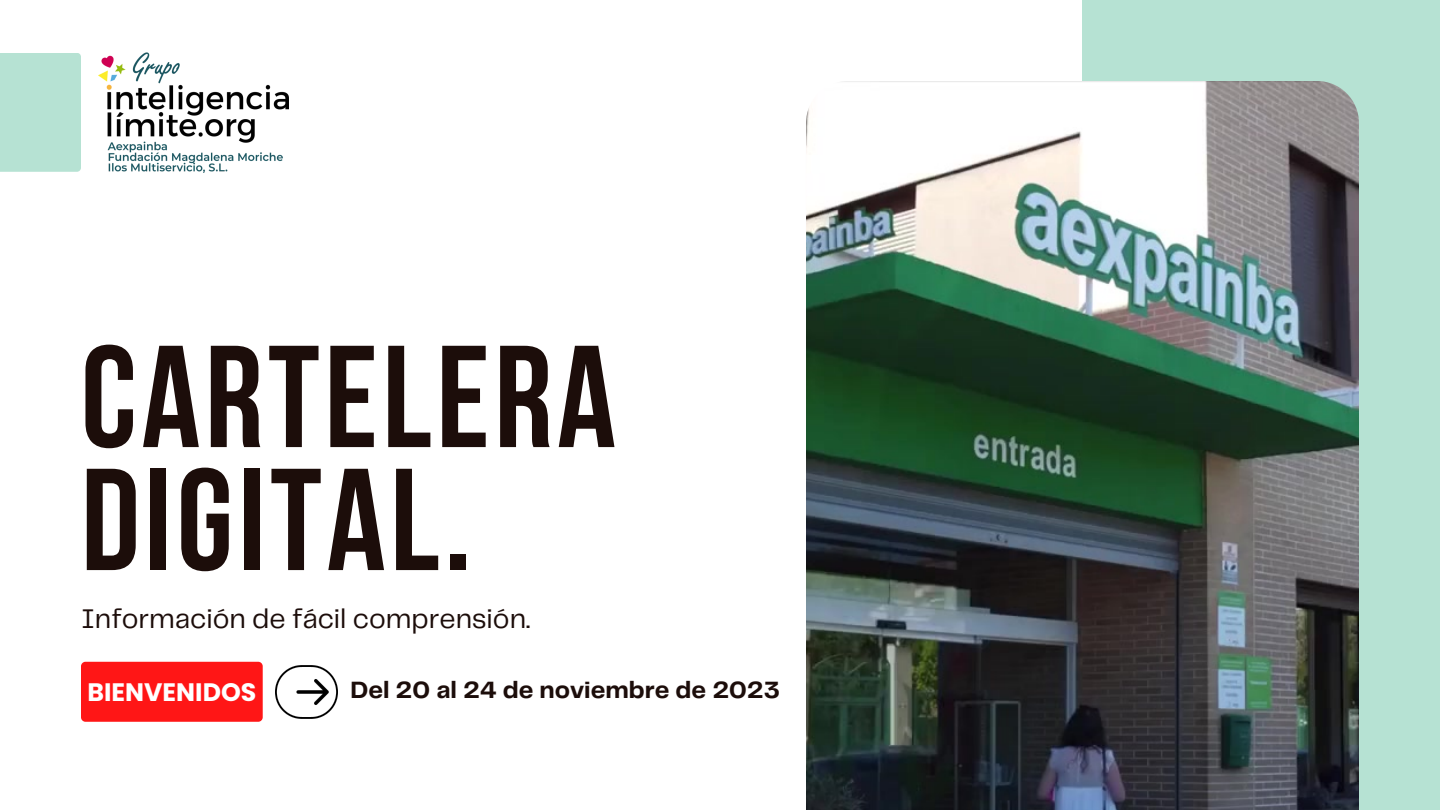
<style>
.page{position:relative;width:1440px;height:810px;background:#fff}
.page>*{position:absolute;margin:0;border:0;box-sizing:border-box;transform-origin:0 0}
.t1{font:144.7px/123px "Bebas Neue Cyrillic";letter-spacing:.03em;color:#1c0d0a}
.t2{font:28px "Telegraf";color:#1c0d0a}
.t3{font:700 25.2px "Poppins";color:#fff}
.t4{font:700 24.5px "Telegraf";color:#1c0d0a}
</style>
<div class="page">
<div style="left:1082px;top:0;width:358px;height:810px;background:#b6e2d3"></div>
<img style="left:806px;top:81px;width:553px;height:729px">
<div style="left:0;top:53px;width:81px;height:119px;background:#b6e2d3"></div>
<img style="left:275px;top:665px;width:62px;height:53px">
<div style="left:81px;top:662px;width:182px;height:60px;background:#ff1616;border-radius:4px"></div>
<img style="left:99px;top:53px;width:190px;height:119px">
<p class="t1" style="left:81px;top:349px;width:537px">CARTELERA<br>DIGITAL.</p>
<p class="t2" style="left:81px;top:607px;width:451px">Información de fácil comprensión.</p>
<p class="t3" style="left:87px;top:675px;width:170px">BIENVENIDOS</p>
<p class="t4" style="left:350px;top:679px;width:431px">Del 20 al 24 de noviembre de 2023</p>
</div>
